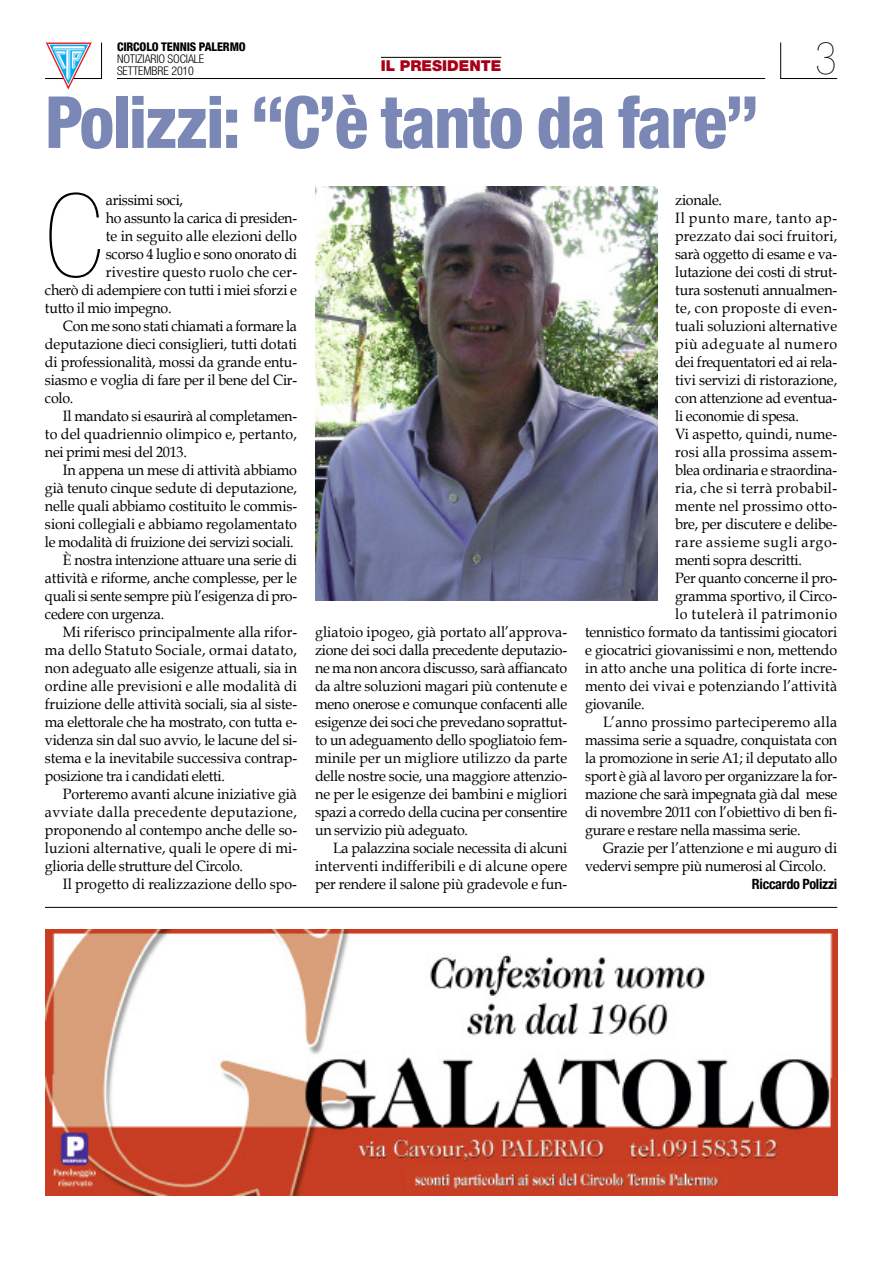
<style>
.page{position:relative;width:893px;height:1263px;background:#fff}
.page>*{position:absolute;margin:0;border:0;box-sizing:border-box;transform-origin:0 0}
.t1{font:900 condensed 115.8px "Helvetica Neue";color:#000}
.t2{font:800 condensed 72px "Helvetica Neue";letter-spacing:-.025em;color:#7b88b6}
.t3{font:900 condensed 45px "Helvetica Neue";color:#000}
.t4{font:15px/18px "Book Antiqua";letter-spacing:-.01em;color:#000;text-align:justify;scale:.95 1}
.t5{font:15px "Book Antiqua";letter-spacing:.015em;color:#000;scale:.95 1}
.t6{font:15px "Book Antiqua";letter-spacing:.01em;color:#000;scale:.95 1}
.t7{font:15px "Book Antiqua";letter-spacing:.03em;color:#000;scale:.95 1}
.t8{font:15px "Book Antiqua";letter-spacing:.02em;color:#000;scale:.95 1}
.t9{font:15px "Book Antiqua";letter-spacing:.05em;color:#000;scale:.95 1}
.t10{font:15px "Book Antiqua";letter-spacing:.025em;color:#000;scale:.95 1}
.t11{font:15px "Book Antiqua";letter-spacing:.045em;color:#000;scale:.95 1}
.t12{font:900 15px "Helvetica Neue";color:#a80016}
.t13{font:700 condensed 14.25px "Helvetica Neue";letter-spacing:-.02em;color:#000}
.t14{font:300 condensed 12px/12px "Helvetica Neue";letter-spacing:-.01em;color:#000}
.t15{font:800 condensed 12px "Helvetica Neue";letter-spacing:-.01em;color:#000}
</style>
<div class="page">
<svg style="left:780px;top:42px;width:58px;height:37px"></svg>
<svg style="left:45px;top:42px;width:57px;height:47px"></svg>
<hr style="left:117px;top:78px;width:648px;height:1px;background:#000">
<hr style="left:381px;top:57px;width:120px;height:1px;background:#000">
<img style="left:315px;top:187px;width:342px;height:414px">
<img style="left:45px;top:930px;width:792px;height:265px">
<hr style="left:45px;top:907px;width:792px;height:1px;background:#000">
<p class="t15" style="left:117px;top:43px;width:130px">CIRCOLO TENNIS PALERMO</p>
<p class="t14" style="left:117px;top:54px;width:89px">NOTIZIARIO SOCIALE<br>SETTEMBRE 2010</p>
<p class="t12" style="left:381px;top:61px;width:122px">IL PRESIDENTE</p>
<h2 class="t2" style="left:45px;top:97px;width:715px">Polizzi: “C’è tanto da fare”</h2>
<h3 class="t3" style="left:815px;top:42px;width:23px">3</h3>
<h1 class="t1" style="left:45px;top:194px;width:59px">C</h1>
<p class="t4" style="left:106px;top:191px;width:83px">arissimi soci,</p>
<p class="t4" style="left:106px;top:209px;width:203px">ho assunto la carica di presiden-</p>
<p class="t4" style="left:106px;top:227px;width:203px">te in seguito alle elezioni dello</p>
<p class="t4" style="left:106px;top:245px;width:203px">scorso 4 luglio e sono onorato di</p>
<p class="t5" style="left:106px;top:263px;width:203px">rivestire questo ruolo che cer-</p>
<p class="t4" style="left:45px;top:281px;width:267px">cherò di adempiere con tutti i miei sforzi e</p>
<p class="t4" style="left:45px;top:299px;width:135px">tutto il mio impegno.</p>
<p class="t4" style="left:63px;top:317px;width:248px">Con me sono stati chiamati a formare la</p>
<p class="t4" style="left:45px;top:335px;width:267px">deputazione dieci consiglieri, tutti dotati</p>
<p class="t4" style="left:45px;top:353px;width:267px">di professionalità, mossi da grande entu-</p>
<p class="t4" style="left:45px;top:371px;width:267px">siasmo e voglia di fare per il bene del Cir-</p>
<p class="t4" style="left:45px;top:389px;width:31px">colo.</p>
<p class="t4" style="left:63px;top:407px;width:248px">Il mandato si esaurirà al completamen-</p>
<p class="t4" style="left:45px;top:425px;width:267px">to del quadriennio olimpico e, pertanto,</p>
<p class="t4" style="left:45px;top:443px;width:151px">nei primi mesi del 2013.</p>
<p class="t4" style="left:63px;top:461px;width:248px">In appena un mese di attività abbiamo</p>
<p class="t4" style="left:45px;top:479px;width:267px">già tenuto cinque sedute di deputazione,</p>
<p class="t4" style="left:45px;top:497px;width:267px">nelle quali abbiamo costituito le commis-</p>
<p class="t4" style="left:45px;top:515px;width:267px">sioni collegiali e abbiamo regolamentato</p>
<p class="t4" style="left:45px;top:533px;width:263px">le modalità di fruizione dei servizi sociali.</p>
<p class="t4" style="left:63px;top:551px;width:248px">È nostra intenzione attuare una serie di</p>
<p class="t4" style="left:45px;top:569px;width:267px">attività e riforme, anche complesse, per le</p>
<p class="t4" style="left:45px;top:587px;width:267px">quali si sente sempre più l’esigenza di pro-</p>
<p class="t4" style="left:45px;top:605px;width:127px">cedere con urgenza.</p>
<p class="t4" style="left:63px;top:623px;width:248px">Mi riferisco principalmente alla rifor-</p>
<p class="t10" style="left:45px;top:641px;width:267px">ma dello Statuto Sociale, ormai datato,</p>
<p class="t4" style="left:45px;top:659px;width:267px">non adeguato alle esigenze attuali, sia in</p>
<p class="t5" style="left:45px;top:677px;width:267px">ordine alle previsioni e alle modalità di</p>
<p class="t4" style="left:45px;top:695px;width:267px">fruizione delle attività sociali, sia al siste-</p>
<p class="t4" style="left:45px;top:713px;width:267px">ma elettorale che ha mostrato, con tutta e-</p>
<p class="t4" style="left:45px;top:731px;width:267px">videnza sin dal suo avvio, le lacune del si-</p>
<p class="t4" style="left:45px;top:749px;width:267px">stema e la inevitabile successiva contrap-</p>
<p class="t4" style="left:45px;top:767px;width:191px">posizione tra i candidati eletti.</p>
<p class="t4" style="left:63px;top:785px;width:248px">Porteremo avanti alcune iniziative già</p>
<p class="t7" style="left:45px;top:803px;width:267px">avviate dalla precedente deputazione,</p>
<p class="t4" style="left:45px;top:821px;width:267px">proponendo al contempo anche delle so-</p>
<p class="t6" style="left:45px;top:839px;width:267px">luzioni alternative, quali le opere di mi-</p>
<p class="t4" style="left:45px;top:857px;width:210px">glioria delle strutture del Circolo.</p>
<p class="t4" style="left:63px;top:875px;width:248px">Il progetto di realizzazione dello spo-</p>
<p class="t4" style="left:315px;top:623px;width:267px">gliatoio ipogeo, già portato all’approva&shy;zione dei soci dalla precedente deputazio&shy;ne ma non ancora discusso, sarà affiancato da altre soluzioni magari più contenute e meno onerose e comunque confacenti alle esigenze dei soci che prevedano soprattut&shy;to un adeguamento dello spogliatoio fem&shy;minile per un migliore utilizzo da parte delle nostre socie, una maggiore attenzio&shy;ne per le esigenze dei bambini e migliori spazi a corredo della cucina per consentire un servizio più adeguato.</p>
<p class="t4" style="left:315px;top:839px;width:267px;text-indent:18px">La palazzina sociale necessita di alcuni interventi indifferibili e di alcune opere per rendere il salone più gradevole e fun-</p>
<p class="t4" style="left:675px;top:191px;width:51px">zionale.</p>
<p class="t9" style="left:675px;top:209px;width:172px">Il punto mare, tanto ap-</p>
<p class="t5" style="left:675px;top:227px;width:172px">prezzato dai soci fruitori,</p>
<p class="t4" style="left:675px;top:245px;width:172px">sarà oggetto di esame e va-</p>
<p class="t4" style="left:675px;top:263px;width:172px">lutazione dei costi di strut-</p>
<p class="t4" style="left:675px;top:281px;width:172px">tura sostenuti annualmen-</p>
<p class="t7" style="left:675px;top:299px;width:172px">te, con proposte di even-</p>
<p class="t4" style="left:675px;top:317px;width:172px">tuali soluzioni alternative</p>
<p class="t9" style="left:675px;top:335px;width:172px">più adeguate al numero</p>
<p class="t4" style="left:675px;top:353px;width:172px">dei frequentatori ed ai rela-</p>
<p class="t4" style="left:675px;top:371px;width:172px">tivi servizi di ristorazione,</p>
<p class="t4" style="left:675px;top:389px;width:172px">con attenzione ad eventua-</p>
<p class="t4" style="left:675px;top:407px;width:132px">li economie di spesa.</p>
<p class="t6" style="left:675px;top:425px;width:172px">Vi aspetto, quindi, nume-</p>
<p class="t8" style="left:675px;top:443px;width:172px">rosi alla prossima assem-</p>
<p class="t4" style="left:675px;top:461px;width:172px">blea ordinaria e straordina-</p>
<p class="t7" style="left:675px;top:479px;width:172px">ria, che si terrà probabil-</p>
<p class="t8" style="left:675px;top:497px;width:172px">mente nel prossimo otto-</p>
<p class="t4" style="left:675px;top:515px;width:172px">bre, per discutere e delibe-</p>
<p class="t9" style="left:675px;top:533px;width:172px">rare assieme sugli argo-</p>
<p class="t4" style="left:675px;top:551px;width:135px">menti sopra descritti.</p>
<p class="t4" style="left:675px;top:569px;width:172px">Per quanto concerne il pro-</p>
<p class="t4" style="left:675px;top:587px;width:172px">gramma sportivo, il Circo-</p>
<p class="t11" style="left:675px;top:605px;width:172px">lo tutelerà il patrimonio</p>
<p class="t4" style="left:585px;top:623px;width:267px">tennistico formato da tantissimi giocatori</p>
<p class="t4" style="left:585px;top:641px;width:267px">e giocatrici giovanissimi e non, mettendo</p>
<p class="t5" style="left:585px;top:659px;width:267px">in atto anche una politica di forte incre-</p>
<p class="t6" style="left:585px;top:677px;width:267px">mento dei vivai e potenziando l’attività</p>
<p class="t4" style="left:585px;top:695px;width:64px">giovanile.</p>
<p class="t8" style="left:603px;top:713px;width:248px">L’anno prossimo parteciperemo alla</p>
<p class="t4" style="left:585px;top:731px;width:267px">massima serie a squadre, conquistata con</p>
<p class="t4" style="left:585px;top:749px;width:267px">la promozione in serie A1; il deputato allo</p>
<p class="t4" style="left:585px;top:767px;width:267px">sport è già al lavoro per organizzare la for-</p>
<p class="t4" style="left:585px;top:785px;width:267px">mazione che sarà impegnata già dal mese</p>
<p class="t4" style="left:585px;top:803px;width:267px">di novembre 2011 con l’obiettivo di ben fi-</p>
<p class="t4" style="left:585px;top:821px;width:228px">gurare e restare nella massima serie.</p>
<p class="t4" style="left:603px;top:839px;width:248px">Grazie per l’attenzione e mi auguro di</p>
<p class="t4" style="left:585px;top:857px;width:255px">vedervi sempre più numerosi al Circolo.</p>
<p class="t13" style="left:752px;top:878px;width:87px">Riccardo Polizzi</p>
</div>
